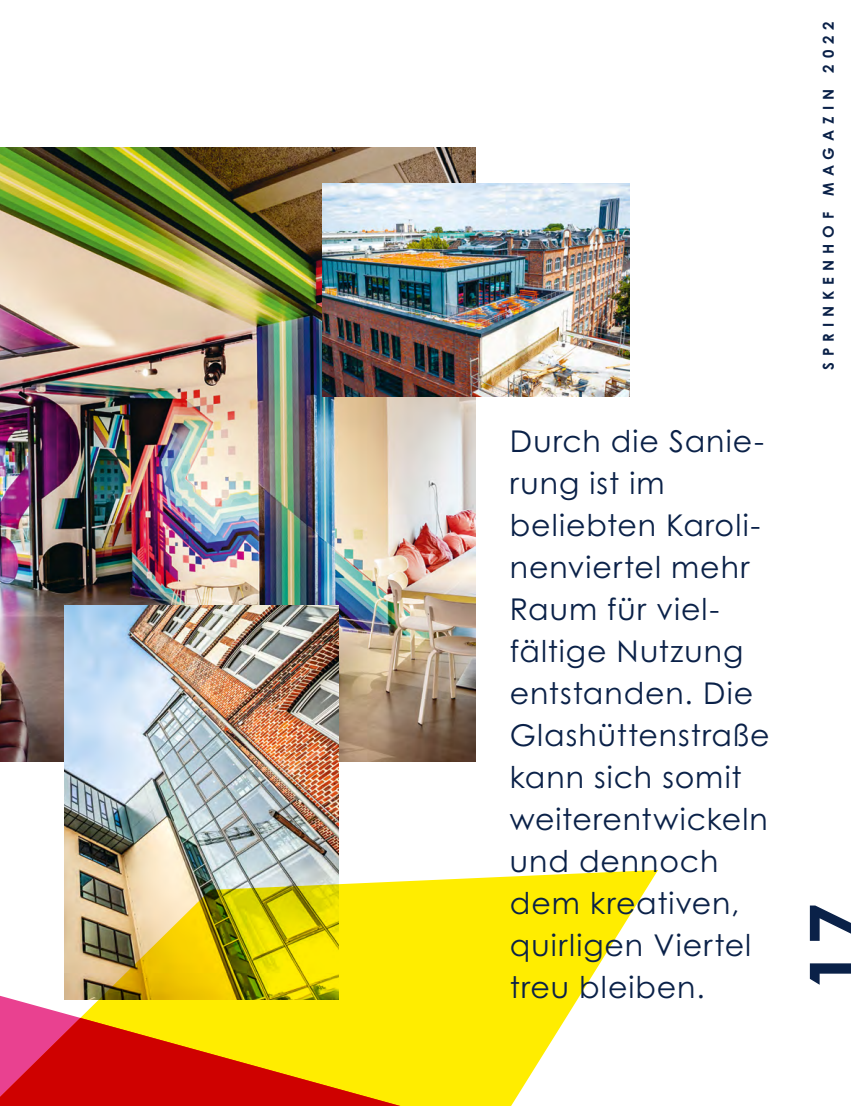
<style>
.page{position:relative;width:851px;height:1106px;background:#fff}
.page>*{position:absolute;margin:0;border:0;box-sizing:border-box;transform-origin:0 0}
.t1{font:700 75px "Century Gothic Pro";color:#0a2148}
.t2{font:30px/42px "Century Gothic Pro";letter-spacing:.035em;color:#0a2148}
.t3{font:700 15px "Century Gothic Pro";letter-spacing:.4em;color:#0a2148}
</style>
<div class="page">
<img style="left:0;top:147px;width:475px;height:614px">
<img style="left:64px;top:605px;width:274px;height:265px">
<img style="left:322px;top:183px;width:307px;height:213px">
<img style="left:64px;top:870px;width:594px;height:59px">
<svg style="left:0;top:929px;width:622px;height:177px;fill:#ffed00"></svg>
<svg style="left:0;top:1017px;width:495px;height:89px;background:#e97d0b"></svg>
<p class="t2" style="left:510px;top:419px;width:261px">Durch die Sanie&shy;rung ist im beliebten Karoli&shy;nenviertel mehr<br>Raum für viel&shy;fältige Nutzung entstanden. Die<br>Glashüttenstraße kann sich somit weiterentwickeln und dennoch dem kreativen, quirligen Viertel treu bleiben.</p>
<p class="t3" style="left:819px;top:370px;width:350px;rotate:-90deg">SPRINKENHOF MAGAZIN 2022</p>
<h1 class="t1" style="left:789px;top:991px;width:89px;rotate:-90deg">17</h1>
</div>
